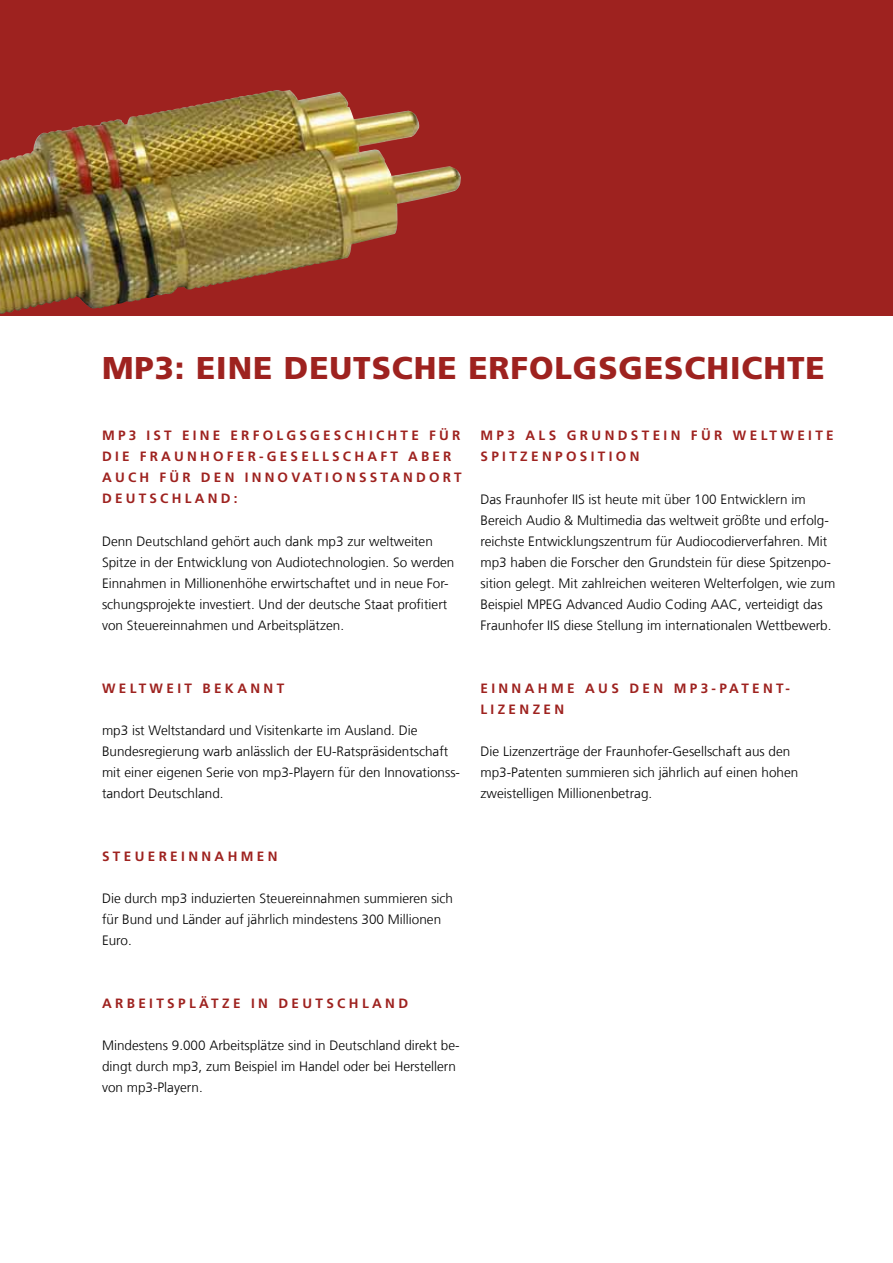
<style>
.page{position:relative;width:893px;height:1263px;background:#fff}
.page>*{position:absolute;margin:0;border:0;box-sizing:border-box;transform-origin:0 0}
.t1{font:900 31.5px "Frutiger LT Com";letter-spacing:.03em;color:#9e221f}
.t2{font:300 13.5px/21px "Frutiger LT Com";color:#000}
.t3{font:700 13.5px/21px "Frutiger LT Com";letter-spacing:.25em;color:#9e221f}
</style>
<div class="page">
<div style="left:0;top:0;width:893px;height:315px;background:#9e221f"></div>
<img style="left:0;top:90px;width:461px;height:224px">
<h1 class="t1" style="left:102px;top:349px;width:724px">MP3: EINE DEUTSCHE ERFOLGSGESCHICHTE</h1>
<p class="t3" style="left:102px;top:425px;width:361px">MP3 I ST EI NE E RF OLGSGESCHI CHTE F ÜR<br>DI E FRAUNHOF ER-G ESELLSCHAF T ABER<br>AUCH F ÜR DEN INNOVATI ONSSTANDORT<br>D EUTSCHLAND:</p>
<p class="t2" style="left:102px;top:531px;width:354px">Denn Deutschland gehört auch dank mp3 zur weltweiten Spitze in der Entwicklung von Audiotechnologien. So werden Einnahmen in Millionenhöhe erwirtschaftet und in neue For&shy;schungsprojekte investiert. Und der deutsche Staat profitiert von Steuereinnahmen und Arbeitsplätzen.</p>
<p class="t3" style="left:480px;top:425px;width:355px">MP3 ALS G RUNDSTEI N F ÜR WELTWEI TE<br>SPI TZENPOSI TI ON</p>
<p class="t2" style="left:480px;top:489px;width:356px">Das Fraunhofer IIS ist heute mit über 100 Entwicklern im Bereich Audio &amp; Multimedia das weltweit größte und erfolg&shy;reichste Entwicklungszentrum für Audiocodierverfahren. Mit mp3 haben die Forscher den Grundstein für diese Spitzenpo&shy;sition gelegt. Mit zahlreichen weiteren Welterfolgen, wie zum Beispiel MPEG Advanced Audio Coding AAC, verteidigt das Fraunhofer IIS diese Stellung im internationalen Wettbewerb.</p>
<p class="t3" style="left:102px;top:678px;width:184px">WELTWEI T BEKANNT</p>
<p class="t2" style="left:102px;top:720px;width:360px">mp3 ist Weltstandard und Visitenkarte im Ausland. Die Bundesregierung warb anlässlich der EU-Ratspräsidentschaft mit einer eigenen Serie von mp3-Playern für den Innovationss&shy;tandort Deutschland.</p>
<p class="t3" style="left:102px;top:846px;width:177px">STEUEREI NNAHMEN</p>
<p class="t2" style="left:102px;top:888px;width:353px">Die durch mp3 induzierten Steuereinnahmen summieren sich für Bund und Länder auf jährlich mindestens 300 Millionen<br>Euro.</p>
<p class="t3" style="left:480px;top:678px;width:310px">EI NNAHME AUS DEN MP3-PATENT-<br>LI ZENZEN</p>
<p class="t2" style="left:480px;top:741px;width:319px">Die Lizenzerträge der Fraunhofer-Gesellschaft aus den mp3-Patenten summieren sich jährlich auf einen hohen zweistelligen Millionenbetrag.</p>
<p class="t3" style="left:102px;top:993px;width:308px">ARBEI TSPLÄTZE I N D EUTSCHLAND</p>
<p class="t2" style="left:102px;top:1035px;width:359px">Mindestens 9.000 Arbeitsplätze sind in Deutschland direkt be&shy;dingt durch mp3, zum Beispiel im Handel oder bei Herstellern von mp3-Playern.</p>
</div>
